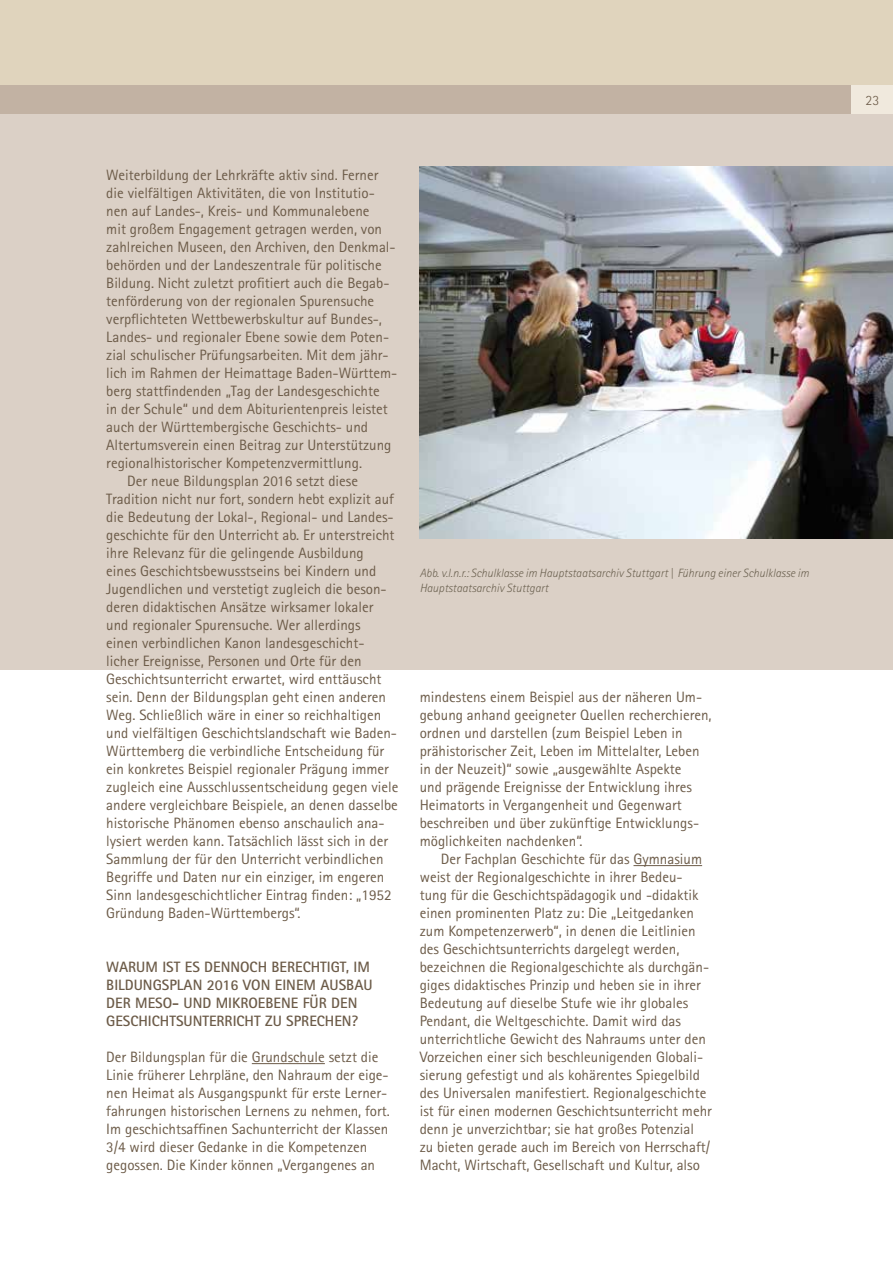
<style>
.page{position:relative;width:893px;height:1263px;background:#fff}
.page>*{position:absolute;margin:0;border:0;box-sizing:border-box;transform-origin:0 0}
.t1{font:15px/18px "Rotis Sans Serif";color:#6c5b48}
.t2{font:700 15px/18px "Rotis Sans Serif";color:#6c5b48}
.t3{font:300 14.25px "Rotis Sans Serif";color:#6c5b48}
.t4{font:italic 300 12px/15px "Rotis Sans Serif";color:#6d6352}
</style>
<div class="page">
<div style="left:0;top:24px;width:893px;height:646px;background:#dbd0c6"></div>
<div style="left:0;top:0;width:893px;height:108px;background:#e0d4bd"></div>
<div style="left:0;top:85px;width:893px;height:29px;background:#c2b2a3"></div>
<div style="left:852px;top:85px;width:41px;height:29px;background:#f0e9dd"></div>
<hr style="left:252px;top:1063px;width:73px;height:1px;background:#6c5b48">
<hr style="left:633px;top:865px;width:69px;height:1px;background:#6c5b48">
<img style="left:420px;top:167px;width:473px;height:371px">
<p class="t1" style="left:106px;top:166px;width:274px">Weiterbildung der Lehrkräfte aktiv sind. Ferner</p>
<p class="t1" style="left:106px;top:184px;width:270px">die vielfältigen Aktivitäten, die von Institutio-</p>
<p class="t1" style="left:106px;top:202px;width:265px">nen auf Landes-, Kreis- und Kommunalebene</p>
<p class="t1" style="left:106px;top:220px;width:277px">mit großem Engagement getragen werden, von</p>
<p class="t1" style="left:106px;top:238px;width:291px">zahlreichen Museen, den Archiven, den Denkmal-</p>
<p class="t1" style="left:106px;top:256px;width:277px">behörden und der Landeszentrale für politische</p>
<p class="t1" style="left:106px;top:274px;width:285px">Bildung. Nicht zuletzt profitiert auch die Begab-</p>
<p class="t1" style="left:106px;top:292px;width:269px">tenförderung von der regionalen Spurensuche</p>
<p class="t1" style="left:106px;top:310px;width:277px">verpflichteten Wettbewerbskultur auf Bundes-,</p>
<p class="t1" style="left:106px;top:328px;width:284px">Landes- und regionaler Ebene sowie dem Poten-</p>
<p class="t1" style="left:106px;top:346px;width:284px">zial schulischer Prüfungsarbeiten. Mit dem jähr-</p>
<p class="t1" style="left:106px;top:364px;width:293px">lich im Rahmen der Heimattage Baden-Württem-</p>
<p class="t1" style="left:106px;top:382px;width:275px">berg stattfindenden „Tag der Landesgeschichte</p>
<p class="t1" style="left:106px;top:400px;width:283px">in der Schule“ und dem Abiturientenpreis leistet</p>
<p class="t1" style="left:106px;top:418px;width:263px">auch der Württembergische Geschichts- und</p>
<p class="t1" style="left:106px;top:436px;width:287px">Altertumsverein einen Beitrag zur Unterstützung</p>
<p class="t1" style="left:106px;top:454px;width:257px">regionalhistorischer Kompetenzvermittlung.</p>
<p class="t1" style="left:127px;top:472px;width:232px">Der neue Bildungsplan 2016 setzt diese</p>
<p class="t1" style="left:106px;top:490px;width:289px">Tradition nicht nur fort, sondern hebt explizit auf</p>
<p class="t1" style="left:106px;top:508px;width:289px">die Bedeutung der Lokal-, Regional- und Landes-</p>
<p class="t1" style="left:106px;top:526px;width:290px">geschichte für den Unterricht ab. Er unterstreicht</p>
<p class="t1" style="left:106px;top:544px;width:259px">ihre Relevanz für die gelingende Ausbildung</p>
<p class="t1" style="left:106px;top:562px;width:271px">eines Geschichtsbewusstseins bei Kindern und</p>
<p class="t1" style="left:106px;top:580px;width:282px">Jugendlichen und verstetigt zugleich die beson-</p>
<p class="t1" style="left:106px;top:598px;width:269px">deren didaktischen Ansätze wirksamer lokaler</p>
<p class="t1" style="left:106px;top:616px;width:256px">und regionaler Spurensuche. Wer allerdings</p>
<p class="t1" style="left:106px;top:634px;width:260px">einen verbindlichen Kanon landesgeschicht-</p>
<p class="t1" style="left:106px;top:652px;width:257px">licher Ereignisse, Personen und Orte für den</p>
<p class="t1" style="left:106px;top:670px;width:277px">Geschichtsunterricht erwartet, wird enttäuscht</p>
<p class="t1" style="left:106px;top:688px;width:281px">sein. Denn der Bildungsplan geht einen anderen</p>
<p class="t1" style="left:106px;top:706px;width:276px">Weg. Schließlich wäre in einer so reichhaltigen</p>
<p class="t1" style="left:106px;top:724px;width:292px">und vielfältigen Geschichtslandschaft wie Baden-</p>
<p class="t1" style="left:106px;top:742px;width:279px">Württemberg die verbindliche Entscheidung für</p>
<p class="t1" style="left:106px;top:760px;width:284px">ein konkretes Beispiel regionaler Prägung immer</p>
<p class="t1" style="left:106px;top:778px;width:294px">zugleich eine Ausschlussentscheidung gegen viele</p>
<p class="t1" style="left:106px;top:796px;width:293px">andere vergleichbare Beispiele, an denen dasselbe</p>
<p class="t1" style="left:106px;top:814px;width:280px">historische Phänomen ebenso anschaulich ana-</p>
<p class="t1" style="left:106px;top:832px;width:283px">lysiert werden kann. Tatsächlich lässt sich in der</p>
<p class="t1" style="left:106px;top:850px;width:279px">Sammlung der für den Unterricht verbindlichen</p>
<p class="t1" style="left:106px;top:868px;width:279px">Begriffe und Daten nur ein einziger, im engeren</p>
<p class="t1" style="left:106px;top:886px;width:287px">Sinn landesgeschichtlicher Eintrag finden: „1952</p>
<p class="t1" style="left:106px;top:904px;width:196px">Gründung Baden-Württembergs“.</p>
<p class="t2" style="left:106px;top:958px;width:268px">WARUM IST ES DENNOCH BERECHTIGT, IM BILDUNGSPLAN 2016 VON EINEM AUSBAU DER MESO- UND MIKROEBENE FÜR DEN GESCHICHTSUNTERRICHT ZU SPRECHEN?</p>
<p class="t1" style="left:106px;top:1048px;width:285px">Der Bildungsplan für die Grundschule setzt die Linie früherer Lehrpläne, den Nahraum der eige&shy;nen Heimat als Ausgangspunkt für erste Lerner&shy;fahrungen historischen Lernens zu nehmen, fort.<br>Im geschichtsaffinen Sachunterricht der Klassen 3/4 wird dieser Gedanke in die Kompetenzen gegossen. Die Kinder können „Vergangenes an</p>
<p class="t4" style="left:420px;top:566px;width:391px">Abb. v.l.n.r.: Schulklasse im Hauptstaatsarchiv Stuttgart | Führung einer Schulklasse im<br>Hauptstaatsarchiv Stuttgart</p>
<p class="t1" style="left:420px;top:688px;width:293px">mindestens einem Beispiel aus der näheren Um&shy;gebung anhand geeigneter Quellen recherchieren, ordnen und darstellen (zum Beispiel Leben in prähistorischer Zeit, Leben im Mittelalter, Leben in der Neuzeit)“ sowie „ausgewählte Aspekte<br>und prägende Ereignisse der Entwicklung ihres Heimatorts in Vergangenheit und Gegenwart beschreiben und über zukünftige Entwicklungs&shy;möglichkeiten nachdenken“.</p>
<p class="t1" style="left:420px;top:850px;width:294px;text-indent:21px">Der Fachplan Geschichte für das Gymnasium weist der Regionalgeschichte in ihrer Bedeu&shy;tung für die Geschichtspädagogik und -didaktik einen prominenten Platz zu: Die „Leitgedanken zum Kompetenzerwerb“, in denen die Leitlinien des Geschichtsunterrichts dargelegt werden, bezeichnen die Regionalgeschichte als durchgän&shy;giges didaktisches Prinzip und heben sie in ihrer Bedeutung auf dieselbe Stufe wie ihr globales Pendant, die Weltgeschichte. Damit wird das unterrichtliche Gewicht des Nahraums unter den Vorzeichen einer sich beschleunigenden Globali&shy;sierung gefestigt und als kohärentes Spiegelbild des Universalen manifestiert. Regionalgeschichte ist für einen modernen Geschichtsunterricht mehr denn je unverzichtbar; sie hat großes Potenzial<br>zu bieten gerade auch im Bereich von Herrschaft/ Macht, Wirtschaft, Gesellschaft und Kultur, also</p>
<p class="t3" style="left:866px;top:92px;width:15px">23</p>
</div>
